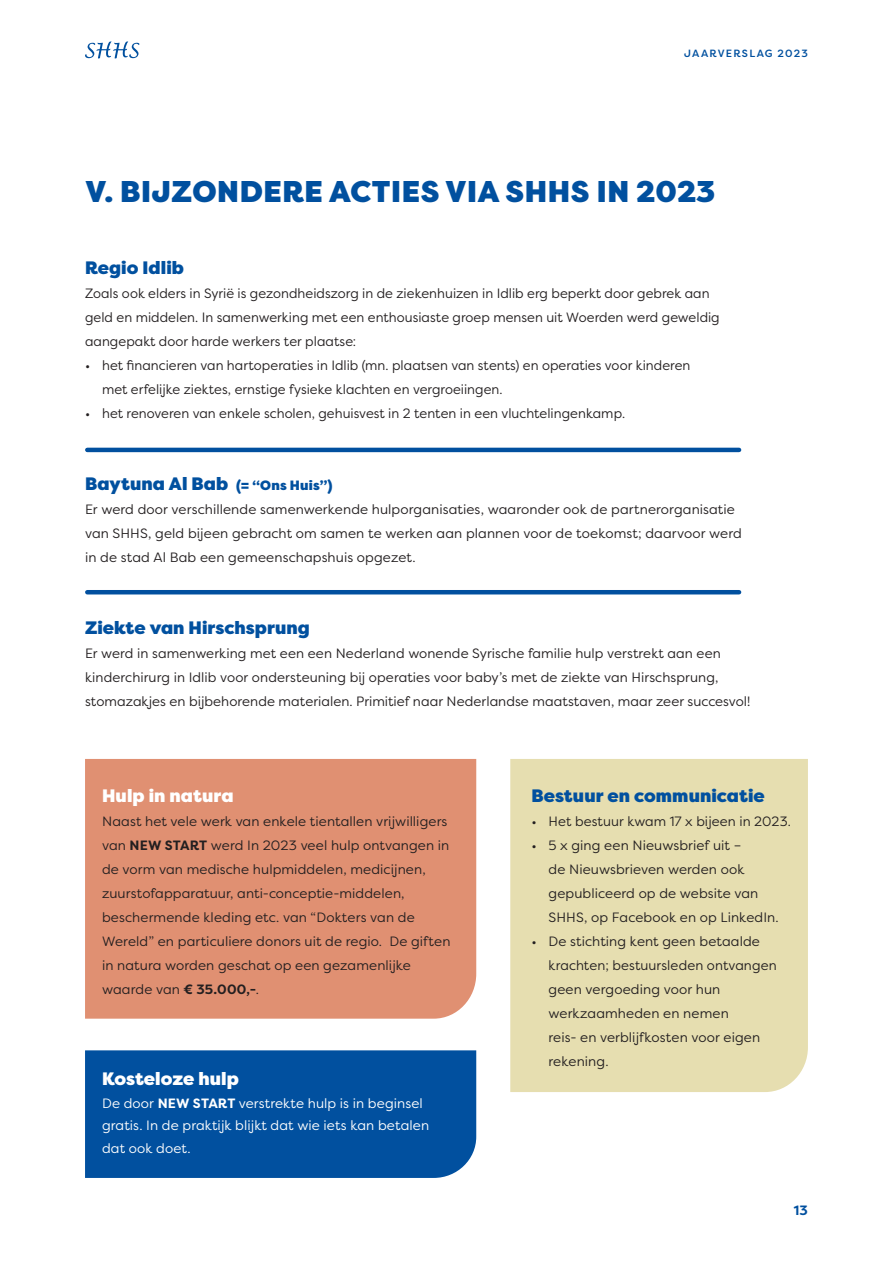
<style>
.page{position:relative;width:893px;height:1263px;background:#fff}
.page>*{position:absolute;margin:0;border:0;box-sizing:border-box;transform-origin:0 0}
.t1{font:900 30px "Filson Pro";letter-spacing:.02em;color:#01509f}
.t2{font:900 18px "Filson Pro";letter-spacing:.005em;color:#01509f}
.t3{font:900 18px "Filson Pro";letter-spacing:.005em;color:#fff}
.t4{font:13.5px/24px "Filson Pro";letter-spacing:.005em;color:#231f20}
.t5{font:13.5px/22.5px "Filson Pro";letter-spacing:.005em;color:#fff}
.t6{font:700 13.5px "Filson Pro";color:#01509f}
.t7{font:500 10.5px "Filson Pro";letter-spacing:.115em;color:#01509f}
.s1{font-size:13.5px}
.s2{font-weight:700}
</style>
<div class="page">
<div style="left:85px;top:759px;width:391px;height:260px;background:#e09072"></div>
<div style="left:510px;top:759px;width:298px;height:333px;background:#e6deb0"></div>
<div style="left:85px;top:1050px;width:391px;height:128px;background:#01509f"></div>
<svg style="left:85px;top:41px;width:54px;height:17px"></svg>
<hr style="left:87px;top:448px;width:652px;height:4px;background:#01509f">
<hr style="left:87px;top:590px;width:652px;height:4px;background:#01509f">
<p class="t7" style="left:684px;top:46px;width:125px">JAARVERSLAG 2023</p>
<h1 class="t1" style="left:85px;top:173px;width:632px">V. BIJZONDERE ACTIES VIA SHHS IN 2023</h1>
<h2 class="t2" style="left:85px;top:257px;width:100px">Regio Idlib</h2>
<p class="t4" style="left:85px;top:281px;width:636px">Zoals ook elders in Syrië is gezondheidszorg in de ziekenhuizen in Idlib erg beperkt door gebrek aan geld en middelen. In samenwerking met een enthousiaste groep mensen uit Woerden werd geweldig aangepakt door harde werkers ter plaatse:</p>
<p class="t4" style="left:102px;top:353px;width:590px;text-indent:-17px">• het financieren van hartoperaties in Idlib (mn. plaatsen van stents) en operaties voor kinderen met erfelijke ziektes, ernstige fysieke klachten en vergroeiingen.</p>
<p class="t4" style="left:85px;top:401px;width:542px">• het renoveren van enkele scholen, gehuisvest in 2 tenten in een vluchtelingenkamp.</p>
<h2 class="t2" style="left:85px;top:473px;width:249px">Baytuna Al Bab <span class="s1">(= “Ons Huis”)</span></h2>
<p class="t4" style="left:85px;top:497px;width:658px">Er werd door verschillende samenwerkende hulporganisaties, waaronder ook de partnerorganisatie van SHHS, geld bijeen gebracht om samen te werken aan plannen voor de toekomst; daarvoor werd in de stad Al Bab een gemeenschapshuis opgezet.</p>
<h2 class="t2" style="left:85px;top:617px;width:226px">Ziekte van Hirschsprung</h2>
<p class="t4" style="left:85px;top:641px;width:667px">Er werd in samenwerking met een een Nederland wonende Syrische familie hulp verstrekt aan een kinderchirurg in Idlib voor ondersteuning bij operaties voor baby’s met de ziekte van Hirschsprung, stomazakjes en bijbehorende materialen. Primitief naar Nederlandse maatstaven, maar zeer succesvol!</p>
<h2 class="t3" style="left:102px;top:785px;width:133px">Hulp in natura</h2>
<p class="t4" style="left:102px;top:809px;width:350px">Naast het vele werk van enkele tientallen vrijwilligers van <span class="s2">NEW START</span> werd In 2023 veel hulp ontvangen in de vorm van medische hulpmiddelen, medicijnen, zuurstofapparatuur, anti-conceptie-middelen, beschermende kleding etc. van “Dokters van de Wereld” en particuliere donors uit de regio. De giften in natura worden geschat op een gezamenlijke waarde van <span class="s2">€ 35.000,-</span>.</p>
<h2 class="t3" style="left:102px;top:1067px;width:138px">Kosteloze hulp</h2>
<p class="t5" style="left:102px;top:1091px;width:329px">De door <span class="s2">NEW START</span> verstrekte hulp is in beginsel gratis. In de praktijk blijkt dat wie iets kan betalen dat ook doet.</p>
<h2 class="t2" style="left:531px;top:785px;width:235px">Bestuur en communicatie</h2>
<p class="t4" style="left:531px;top:809px;width:261px">• Het bestuur kwam 17 x bijeen in 2023.</p>
<p class="t4" style="left:549px;top:833px;width:232px;text-indent:-17px">• 5 x ging een Nieuwsbrief uit –<br>de Nieuwsbrieven werden ook gepubliceerd op de website van<br>SHHS, op Facebook en op LinkedIn.</p>
<p class="t4" style="left:549px;top:929px;width:230px;text-indent:-17px">• De stichting kent geen betaalde krachten; bestuursleden ontvangen geen vergoeding voor hun werkzaamheden en nemen<br>reis- en verblijfkosten voor eigen rekening.</p>
<p class="t6" style="left:794px;top:1202px;width:16px">13</p>
</div>
